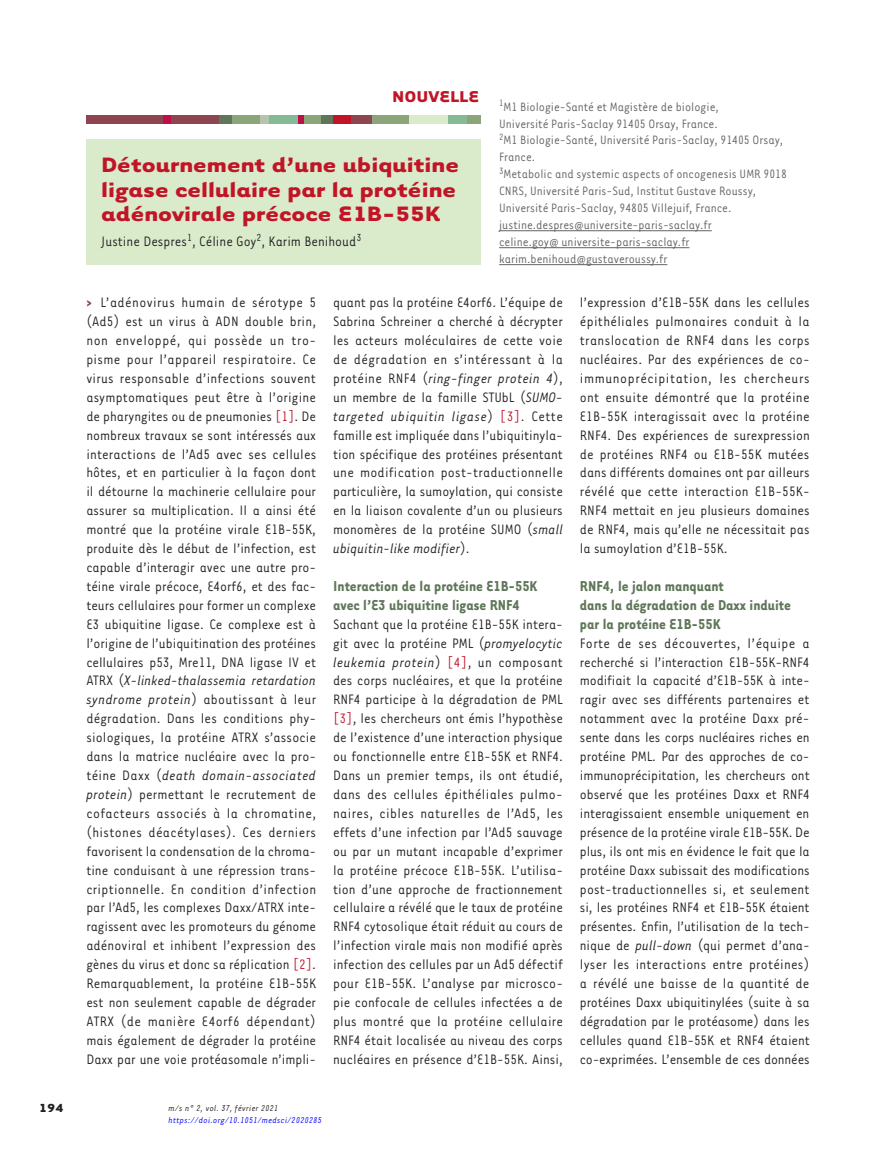
<style>
.page{position:relative;width:894px;height:1150px;background:#fff}
.page>*{position:absolute;margin:0;border:0;box-sizing:border-box;transform-origin:0 0}
.t1{font:700 24px/24px "Tarzana Wide";color:#c11527}
.t2{font:700 18px "Tarzana Wide";color:#c11527}
.t3{font:700 16.5px/18.9px "Tarzana Narrow";color:#5f7659}
.t4{font:15.75px/18.9px "Tarzana Narrow";color:#231f20;text-align:justify}
.t5{font:13.95px/17px "Tarzana Narrow";color:#636366}
.t6{font:700 13.5px "Tarzana Wide";color:#231f20}
.t7{font:italic 9.75px "Tarzana Narrow";letter-spacing:.025em;color:#00f}
.t8{font:italic 9.75px "Tarzana Narrow";letter-spacing:.025em;color:#231f20}
.s1{font-weight:700;color:#8d454f}
.s2{color:#bf182a}
.s3{font-style:italic}
.s4{font-style:italic;color:#222}
.s5{color:#222}
</style>
<div class="page">
<hr style="left:499px;top:230px;width:212px;height:1px;background:#636366">
<hr style="left:499px;top:247px;width:190px;height:1px;background:#636366">
<hr style="left:499px;top:264px;width:168px;height:1px;background:#636366">
<div style="left:86px;top:139px;width:394px;height:126px;background:#daebcb"></div>
<div style="left:86px;top:116px;width:133px;height:8px;background:#8d454f"></div>
<div style="left:219px;top:116px;width:26px;height:8px;background:#5f7659"></div>
<div style="left:319px;top:116px;width:14px;height:8px;background:#5f7659"></div>
<div style="left:232px;top:116px;width:29px;height:8px;background:#8ba479"></div>
<div style="left:268px;top:116px;width:29px;height:8px;background:#84ba95"></div>
<div style="left:448px;top:116px;width:20px;height:8px;background:#84ba95"></div>
<div style="left:302px;top:116px;width:18px;height:8px;background:#8ba479"></div>
<div style="left:467px;top:116px;width:13px;height:8px;background:#8ba479"></div>
<div style="left:371px;top:116px;width:39px;height:8px;background:#8ba479"></div>
<div style="left:410px;top:116px;width:38px;height:8px;background:#daebcb"></div>
<div style="left:260px;top:116px;width:8px;height:8px;background:#b6c4ad"></div>
<div style="left:164px;top:116px;width:7px;height:8px;background:#c10d45"></div>
<div style="left:297px;top:116px;width:6px;height:8px;background:#c10d45"></div>
<div style="left:333px;top:116px;width:26px;height:8px;background:#c11527"></div>
<div style="left:351px;top:116px;width:21px;height:8px;background:#8d454f"></div>
<p class="t2" style="left:392px;top:84px;width:89px">NOUVELLE</p>
<h1 class="t1" style="left:101px;top:152px;width:359px">Détournement d’une ubiquitine ligase cellulaire par la protéine adénovirale précoce E1B-55K</h1>
<p class="t4" style="left:101px;top:231px;width:261px">Justine Despres<sup>1</sup>, Céline Goy<sup>2</sup>, Karim Benihoud<sup>3</sup></p>
<p class="t5" style="left:499px;top:97px;width:289px"><sup>1</sup>M1 Biologie-Santé et Magistère de biologie,<br>Université Paris-Saclay 91405 Orsay, France.<br><sup>2</sup>M1 Biologie-Santé, Université Paris-Saclay, 91405 Orsay, France.<br><sup>3</sup>Metabolic and systemic aspects of oncogenesis UMR 9018<br>CNRS, Université Paris-Sud, Institut Gustave Roussy, Université Paris-Saclay, 94805 Villejuif, France. justine.despres@universite-paris-saclay.fr<br>celine.goy@ universite-paris-saclay.fr karim.benihoud@gustaveroussy.fr</p>
<p class="t4" style="left:86px;top:292px;width:231px"><span class="s1">&gt;</span> L’adénovirus humain de sérotype 5 (Ad5) est un virus à ADN double brin, non enveloppé, qui possède un tro&shy;pisme pour l’appareil respiratoire. Ce virus responsable d’infections souvent asymptomatiques peut être à l’origine de pharyngites ou de pneumonies <span class="s2">[1]</span>. De nombreux travaux se sont intéressés aux interactions de l’Ad5 avec ses cellules hôtes, et en particulier à la façon dont il détourne la machinerie cellulaire pour assurer sa multiplication. Il a ainsi été montré que la protéine virale E1B-55K, produite dès le début de l’infection, est capable d’interagir avec une autre pro&shy;téine virale précoce, E4orf6, et des fac&shy;teurs cellulaires pour former un complexe E3 ubiquitine ligase. Ce complexe est à l’origine de l’ubiquitination des protéines cellulaires p53, Mre11, DNA ligase IV et ATRX (<span class="s3">X-linked-thalassemia retardation syndrome protein</span>) aboutissant à leur dégradation. Dans les conditions phy&shy;siologiques, la protéine ATRX s’associe dans la matrice nucléaire avec la pro&shy;téine Daxx (<span class="s3">death domain-associated protein</span>) permettant le recrutement de cofacteurs associés à la chromatine, (histones déacétylases). Ces derniers favorisent la condensation de la chroma&shy;tine conduisant à une répression trans&shy;criptionnelle. En condition d’infection par l’Ad5, les complexes Daxx/ATRX inte&shy;ragissent avec les promoteurs du génome adénoviral et inhibent l’expression des gènes du virus et donc sa réplication <span class="s2">[2]</span>.<br>Remarquablement, la protéine E1B-55K est non seulement capable de dégrader ATRX (de manière E4orf6 dépendant) mais également de dégrader la protéine Daxx par une voie protéasomale n’impli-</p>
<p class="t4" style="left:333px;top:292px;width:231px">quant pas la protéine E4orf6. L’équipe de Sabrina Schreiner a cherché à décrypter les acteurs moléculaires de cette voie de dégradation en s’intéressant à la protéine RNF4 (<span class="s3">ring-finger protein 4</span>), un membre de la famille STUbL (<span class="s3">SUMO&shy;targeted ubiquitin ligase</span>) <span class="s2">[3]</span>. Cette famille est impliquée dans l’ubiquitinyla&shy;tion spécifique des protéines présentant une modification post-traductionnelle particulière, la sumoylation, qui consiste en la liaison covalente d’un ou plusieurs monomères de la protéine SUMO (<span class="s4">small ubiquitin-like modifier</span><span class="s5">)</span>.</p>
<p class="t3" style="left:333px;top:575px;width:206px">Interaction de la protéine E1B-55K avec l’E3 ubiquitine ligase RNF4</p>
<p class="t4" style="left:333px;top:613px;width:231px">Sachant que la protéine E1B-55K intera&shy;git avec la protéine PML (<span class="s3">promyelocytic leukemia protein</span>) <span class="s2">[4]</span>, un composant des corps nucléaires, et que la protéine RNF4 participe à la dégradation de PML <span class="s2">[3]</span>, les chercheurs ont émis l’hypothèse de l’existence d’une interaction physique ou fonctionnelle entre E1B-55K et RNF4.<br>Dans un premier temps, ils ont étudié, dans des cellules épithéliales pulmo&shy;naires, cibles naturelles de l’Ad5, les effets d’une infection par l’Ad5 sauvage ou par un mutant incapable d’exprimer la protéine précoce E1B-55K. L’utilisa&shy;tion d’une approche de fractionnement cellulaire a révélé que le taux de protéine RNF4 cytosolique était réduit au cours de l’infection virale mais non modifié après infection des cellules par un Ad5 défectif pour E1B-55K. L’analyse par microsco&shy;pie confocale de cellules infectées a de plus montré que la protéine cellulaire RNF4 était localisée au niveau des corps nucléaires en présence d’E1B-55K. Ainsi,</p>
<p class="t6" style="left:39px;top:1098px;width:26px">194</p>
<p class="t8" style="left:169px;top:1101px;width:111px">m/s n° 2, vol. 37, février 2021</p>
<p class="t7" style="left:169px;top:1113px;width:155px">https://doi.org/10.1051/medsci/2020285</p>
<p class="t4" style="left:580px;top:292px;width:231px">l’expression d’E1B-55K dans les cellules épithéliales pulmonaires conduit à la translocation de RNF4 dans les corps nucléaires. Par des expériences de co&shy;immunoprécipitation, les chercheurs ont ensuite démontré que la protéine E1B-55K interagissait avec la protéine RNF4. Des expériences de surexpression de protéines RNF4 ou E1B-55K mutées dans différents domaines ont par ailleurs révélé que cette interaction E1B-55K-RNF4 mettait en jeu plusieurs domaines de RNF4, mais qu’elle ne nécessitait pas la sumoylation d’E1B-55K.</p>
<p class="t3" style="left:580px;top:575px;width:212px">RNF4, le jalon manquant<br>dans la dégradation de Daxx induite par la protéine E1B-55K</p>
<p class="t4" style="left:580px;top:632px;width:231px">Forte de ses découvertes, l’équipe a recherché si l’interaction E1B-55K-RNF4 modifiait la capacité d’E1B-55K à inte&shy;ragir avec ses différents partenaires et notamment avec la protéine Daxx pré&shy;sente dans les corps nucléaires riches en protéine PML. Par des approches de co&shy;immunoprécipitation, les chercheurs ont observé que les protéines Daxx et RNF4 interagissaient ensemble uniquement en présence de la protéine virale E1B-55K. De plus, ils ont mis en évidence le fait que la protéine Daxx subissait des modifications post-traductionnelles si, et seulement si, les protéines RNF4 et E1B-55K étaient présentes. Enfin, l’utilisation de la tech&shy;nique de <span class="s3">pull-down</span> (qui permet d’ana&shy;lyser les interactions entre protéines) a révélé une baisse de la quantité de protéines Daxx ubiquitinylées (suite à sa dégradation par le protéasome) dans les cellules quand E1B-55K et RNF4 étaient co-exprimées. L’ensemble de ces données</p>
</div>
